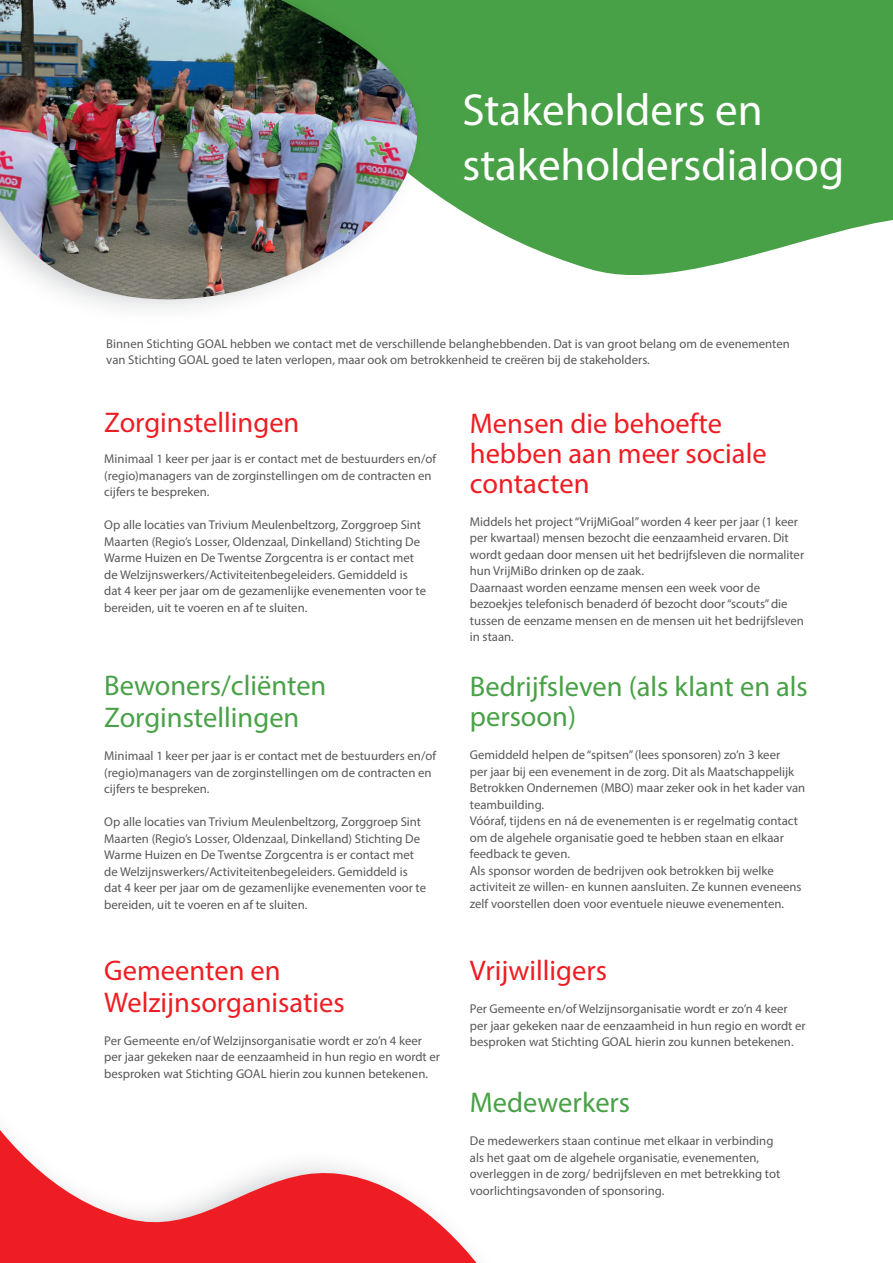
<style>
.page{position:relative;width:893px;height:1263px;background:#fff}
.page>*{position:absolute;margin:0;border:0;box-sizing:border-box;transform-origin:0 0}
.t1{font:45px/55.5px "Myriad Pro";color:#fff}
.t2{font:28.5px/30px "Myriad Pro";color:#ee1d23}
.t3{font:28.5px/31.7px "Myriad Pro";color:#49a147}
.t4{font:12.75px/16.5px "Myriad Pro";color:#57585a}
</style>
<div class="page">
<svg style="left:429px;top:0;width:464px;height:275px;background:#5baa59"></svg>
<img style="left:425px;top:0;width:4px;height:189px">
<img style="left:0;top:0;width:425px;height:310px">
<svg style="left:0;top:1130px;width:477px;height:133px"></svg>
<h1 class="t1" style="left:462px;top:81px;width:383px">Stakeholders en stakeholdersdialoog</h1>
<p class="t4" style="left:106px;top:335px;width:685px">Binnen Stichting GOAL hebben we contact met de verschillende belanghebbenden. Dat is van groot belang om de evenementen van Stichting GOAL goed te laten verlopen, maar ook om betrokkenheid te creëren bij de stakeholders.</p>
<h2 class="t2" style="left:104px;top:407px;width:197px">Zorginstellingen</h2>
<p class="t4" style="left:104px;top:450px;width:333px">Minimaal 1 keer per jaar is er contact met de bestuurders en/of (regio)managers van de zorginstellingen om de contracten en cijfers te bespreken.</p>
<p class="t4" style="left:104px;top:516px;width:323px">Op alle locaties van Trivium Meulenbeltzorg, Zorggroep Sint Maarten (Regio’s Losser, Oldenzaal, Dinkelland) Stichting De Warme Huizen en De Twentse Zorgcentra is er contact met de Welzijnswerkers/Activiteitenbegeleiders. Gemiddeld is dat 4 keer per jaar om de gezamenlijke evenementen voor te bereiden, uit te voeren en af te sluiten.</p>
<h2 class="t3" style="left:104px;top:669px;width:224px">Bewoners/cliënten<br>Zorginstellingen</h2>
<p class="t4" style="left:104px;top:747px;width:333px">Minimaal 1 keer per jaar is er contact met de bestuurders en/of (regio)managers van de zorginstellingen om de contracten en cijfers te bespreken.</p>
<p class="t4" style="left:104px;top:813px;width:323px">Op alle locaties van Trivium Meulenbeltzorg, Zorggroep Sint Maarten (Regio’s Losser, Oldenzaal, Dinkelland) Stichting De Warme Huizen en De Twentse Zorgcentra is er contact met de Welzijnswerkers/Activiteitenbegeleiders. Gemiddeld is dat 4 keer per jaar om de gezamenlijke evenementen voor te bereiden, uit te voeren en af te sluiten.</p>
<h2 class="t2" style="left:104px;top:954px;width:242px;line-height:31.7px">Gemeenten en<br>Welzijnsorganisaties</h2>
<p class="t4" style="left:104px;top:1032px;width:337px">Per Gemeente en/of Welzijnsorganisatie wordt er zo’n 4 keer per jaar gekeken naar de eenzaamheid in hun regio en wordt er besproken wat Stichting GOAL hierin zou kunnen betekenen.</p>
<h2 class="t2" style="left:470px;top:408px;width:298px">Mensen die behoefte hebben aan meer sociale contacten</h2>
<p class="t4" style="left:470px;top:513px;width:336px">Middels het project “VrijMiGoal” worden 4 keer per jaar (1 keer per kwartaal) mensen bezocht die eenzaamheid ervaren. Dit wordt gedaan door mensen uit het bedrijfsleven die normaliter hun VrijMiBo drinken op de zaak.<br>Daarnaast worden eenzame mensen een week voor de bezoekjes telefonisch benaderd óf bezocht door “scouts” die tussen de eenzame mensen en de mensen uit het bedrijfsleven in staan.</p>
<h2 class="t3" style="left:470px;top:671px;width:340px;line-height:30px">Bedrijfsleven (als klant en als persoon)</h2>
<p class="t4" style="left:470px;top:747px;width:337px">Gemiddeld helpen de “spitsen” (lees sponsoren) zo’n 3 keer<br>per jaar bij een evenement in de zorg. Dit als Maatschappelijk Betrokken Ondernemen (MBO) maar zeker ook in het kader van teambuilding.<br>Vóóraf, tijdens en ná de evenementen is er regelmatig contact om de algehele organisatie goed te hebben staan en elkaar feedback te geven.<br>Als sponsor worden de bedrijven ook betrokken bij welke activiteit ze willen- en kunnen aansluiten. Ze kunnen eveneens zelf voorstellen doen voor eventuele nieuwe evenementen.</p>
<h2 class="t2" style="left:470px;top:955px;width:139px">Vrijwilligers</h2>
<p class="t4" style="left:470px;top:1000px;width:337px">Per Gemeente en/of Welzijnsorganisatie wordt er zo’n 4 keer per jaar gekeken naar de eenzaamheid in hun regio en wordt er besproken wat Stichting GOAL hierin zou kunnen betekenen.</p>
<h2 class="t3" style="left:470px;top:1086px;width:162px">Medewerkers</h2>
<p class="t4" style="left:470px;top:1132px;width:312px">De medewerkers staan continue met elkaar in verbinding als het gaat om de algehele organisatie, evenementen, overleggen in de zorg/ bedrijfsleven en met betrekking tot voorlichtingsavonden of sponsoring.</p>
</div>
